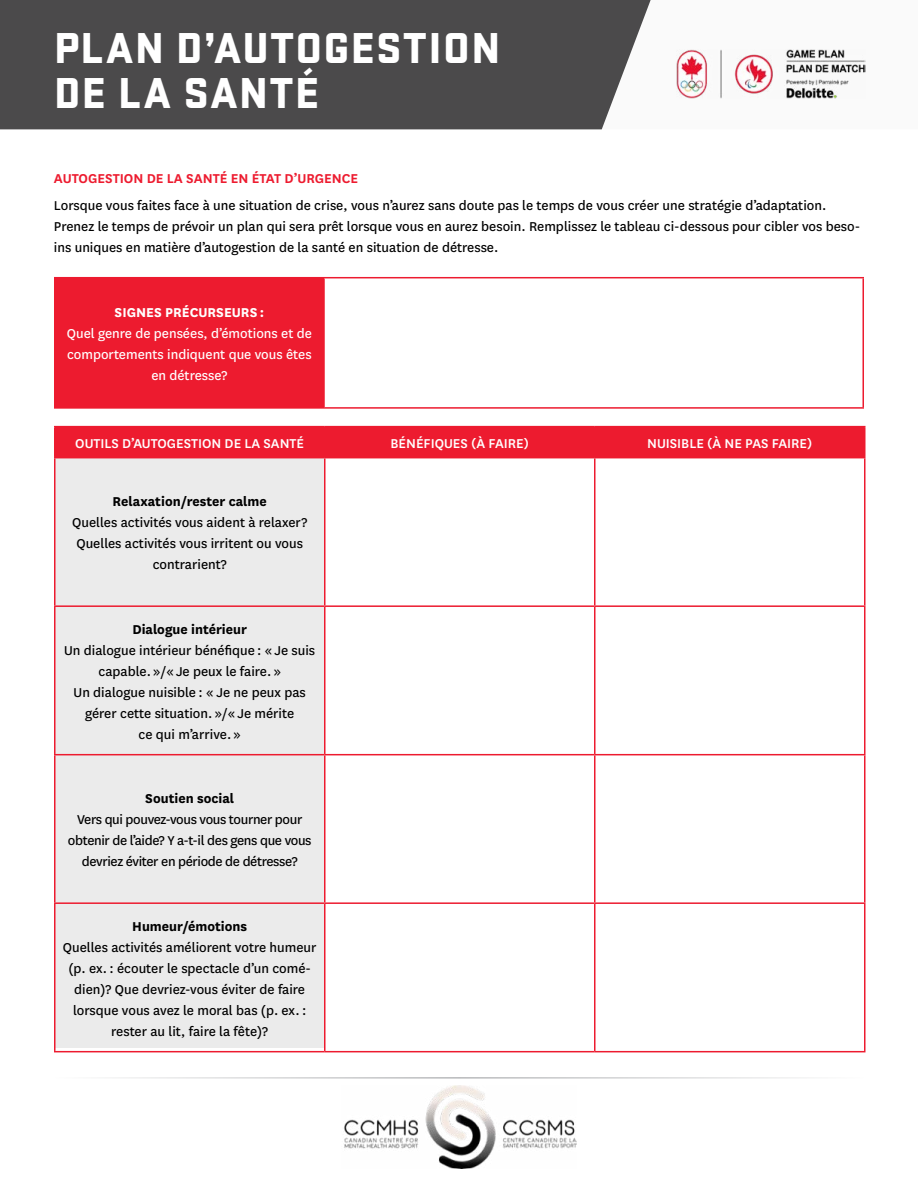
<style>
.page{position:relative;width:918px;height:1188px;background:#fff}
.page>*{position:absolute;margin:0;border:0;box-sizing:border-box;transform-origin:0 0}
.t1{font:900 45px/45px "Stratum 2";letter-spacing:.03em;color:#fff}
.t2{font:15px/21px "National";color:#000;text-align:center}
.t3{font:15px/21px "National";letter-spacing:-.025em;color:#000;text-align:center}
.t4{font:15px/21px "National";color:#fff;text-align:center}
.t5{font:500 15px "National";color:#fff}
.t6{font:700 15px "National";color:#000}
.t7{font:600 15px "National";color:#ed1b2f}
.t8{font:700 15px "National";color:#fff}
</style>
<div class="page">
<div style="left:0;top:0;width:651px;height:129px;background:#4b4a4b"></div>
<img style="left:676px;top:50px;width:190px;height:48px">
<hr style="left:54px;top:1078px;width:810px;height:1px;background:#939598">
<img style="left:344px;top:1086px;width:232px;height:83px">
<div style="left:55px;top:278px;width:269px;height:130px;background:#ed1b2f"></div>
<hr style="left:324px;top:277px;width:540px;height:1px;background:#ed1b2f">
<hr style="left:862px;top:278px;width:2px;height:129px;background:#ed1b2f">
<hr style="left:324px;top:407px;width:540px;height:2px;background:#ed1b2f">
<hr style="left:54px;top:277px;width:270px;height:1px;background:#ed1b2f">
<hr style="left:54px;top:278px;width:2px;height:129px;background:#ed1b2f">
<hr style="left:323px;top:278px;width:2px;height:129px;background:#ed1b2f">
<hr style="left:54px;top:407px;width:270px;height:2px;background:#ed1b2f">
<div style="left:54px;top:438px;width:269px;height:610px;background:#ebebeb"></div>
<div style="left:56px;top:427px;width:808px;height:30px;background:#ed1b2f"></div>
<hr style="left:594px;top:458px;width:2px;height:147px;background:#ed1b2f">
<hr style="left:864px;top:458px;width:2px;height:147px;background:#ed1b2f">
<hr style="left:325px;top:605px;width:270px;height:2px;background:#ed1b2f">
<hr style="left:595px;top:605px;width:271px;height:2px;background:#ed1b2f">
<hr style="left:594px;top:607px;width:2px;height:147px;background:#ed1b2f">
<hr style="left:864px;top:607px;width:2px;height:147px;background:#ed1b2f">
<hr style="left:325px;top:754px;width:270px;height:1px;background:#ed1b2f">
<hr style="left:595px;top:754px;width:271px;height:1px;background:#ed1b2f">
<hr style="left:594px;top:755px;width:2px;height:147px;background:#ed1b2f">
<hr style="left:864px;top:755px;width:2px;height:147px;background:#ed1b2f">
<hr style="left:325px;top:902px;width:270px;height:2px;background:#ed1b2f">
<hr style="left:595px;top:902px;width:271px;height:2px;background:#ed1b2f">
<hr style="left:594px;top:904px;width:2px;height:147px;background:#ed1b2f">
<hr style="left:864px;top:904px;width:2px;height:147px;background:#ed1b2f">
<hr style="left:325px;top:1051px;width:270px;height:1px;background:#ed1b2f">
<hr style="left:595px;top:1051px;width:271px;height:1px;background:#ed1b2f">
<hr style="left:325px;top:426px;width:270px;height:1px;background:#ed1b2f">
<hr style="left:595px;top:426px;width:271px;height:1px;background:#ed1b2f">
<hr style="left:594px;top:427px;width:2px;height:30px;background:#ed1b2f">
<hr style="left:864px;top:427px;width:2px;height:30px;background:#ed1b2f">
<hr style="left:325px;top:457px;width:270px;height:1px;background:#ed1b2f">
<hr style="left:595px;top:457px;width:271px;height:1px;background:#ed1b2f">
<hr style="left:54px;top:426px;width:271px;height:1px;background:#ed1b2f">
<hr style="left:54px;top:427px;width:2px;height:30px;background:#ed1b2f">
<hr style="left:324px;top:427px;width:2px;height:30px;background:#ed1b2f">
<hr style="left:54px;top:457px;width:271px;height:1px;background:#ed1b2f">
<hr style="left:54px;top:458px;width:2px;height:147px;background:#ed1b2f">
<hr style="left:324px;top:458px;width:2px;height:147px;background:#ed1b2f">
<hr style="left:54px;top:605px;width:271px;height:2px;background:#ed1b2f">
<hr style="left:54px;top:607px;width:2px;height:147px;background:#ed1b2f">
<hr style="left:324px;top:607px;width:2px;height:147px;background:#ed1b2f">
<hr style="left:54px;top:754px;width:271px;height:1px;background:#ed1b2f">
<hr style="left:54px;top:755px;width:2px;height:147px;background:#ed1b2f">
<hr style="left:324px;top:755px;width:2px;height:147px;background:#ed1b2f">
<hr style="left:54px;top:902px;width:271px;height:2px;background:#ed1b2f">
<hr style="left:54px;top:904px;width:2px;height:147px;background:#ed1b2f">
<hr style="left:324px;top:904px;width:2px;height:147px;background:#ed1b2f">
<hr style="left:54px;top:1051px;width:271px;height:1px;background:#ed1b2f">
<h1 class="t1" style="left:54px;top:23px;width:448px">PLAN D’AUTOGESTION<br>DE LA SANTÉ</h1>
<p class="t7" style="left:54px;top:168px;width:306px">AUTOGESTION DE LA SANTÉ EN ÉTAT D’URGENCE</p>
<p class="t2" style="left:54px;top:194px;width:808px;text-align:left">Lorsque vous faites face à une situation de crise, vous n’aurez sans doute pas le temps de vous créer une stratégie d’adaptation.<br>Prenez le temps de prévoir un plan qui sera prêt lorsque vous en aurez besoin. Remplissez le tableau ci-dessous pour cibler vos beso&shy;ins uniques en matière d’autogestion de la santé en situation de détresse.</p>
<p class="t8" style="left:115px;top:302px;width:151px">SIGNES PRÉCURSEURS :</p>
<p class="t4" style="left:67px;top:322px;width:247px">Quel genre de pensées, d’émotions et de comportements indiquent que vous êtes en détresse?</p>
<p class="t5" style="left:75px;top:433px;width:230px">OUTILS D’AUTOGESTION DE LA SANTÉ</p>
<p class="t5" style="left:390px;top:433px;width:140px">BÉNÉFIQUES (À FAIRE)</p>
<p class="t5" style="left:647px;top:433px;width:167px">NUISIBLE (À NE PAS FAIRE)</p>
<p class="t6" style="left:113px;top:491px;width:156px">Relaxation/rester calme</p>
<p class="t2" style="left:72px;top:511px;width:237px">Quelles activités vous aident à relaxer?<br>Quelles activités vous irritent ou vous contrarient?</p>
<p class="t6" style="left:132px;top:618px;width:116px">Dialogue intérieur</p>
<p class="t2" style="left:64px;top:639px;width:253px">Un dialogue intérieur bénéfique : « Je suis capable. »/« Je peux le faire. »<br>Un dialogue nuisible : « Je ne peux pas gérer cette situation. »/« Je mérite<br>ce qui m’arrive. »</p>
<p class="t6" style="left:145px;top:788px;width:90px">Soutien social</p>
<p class="t3" style="left:68px;top:808px;width:245px">Vers qui pouvez-vous vous tourner pour obtenir de l’aide? Y a-t-il des gens que vous devriez éviter en période de détresse?</p>
<p class="t6" style="left:132px;top:915px;width:116px">Humeur/émotions</p>
<p class="t2" style="left:63px;top:936px;width:255px">Quelles activités améliorent votre humeur (p. ex. : écouter le spectacle d’un comé&shy;dien)? Que devriez-vous éviter de faire lorsque vous avez le moral bas (p. ex. : rester au lit, faire la fête)?</p>
</div>
